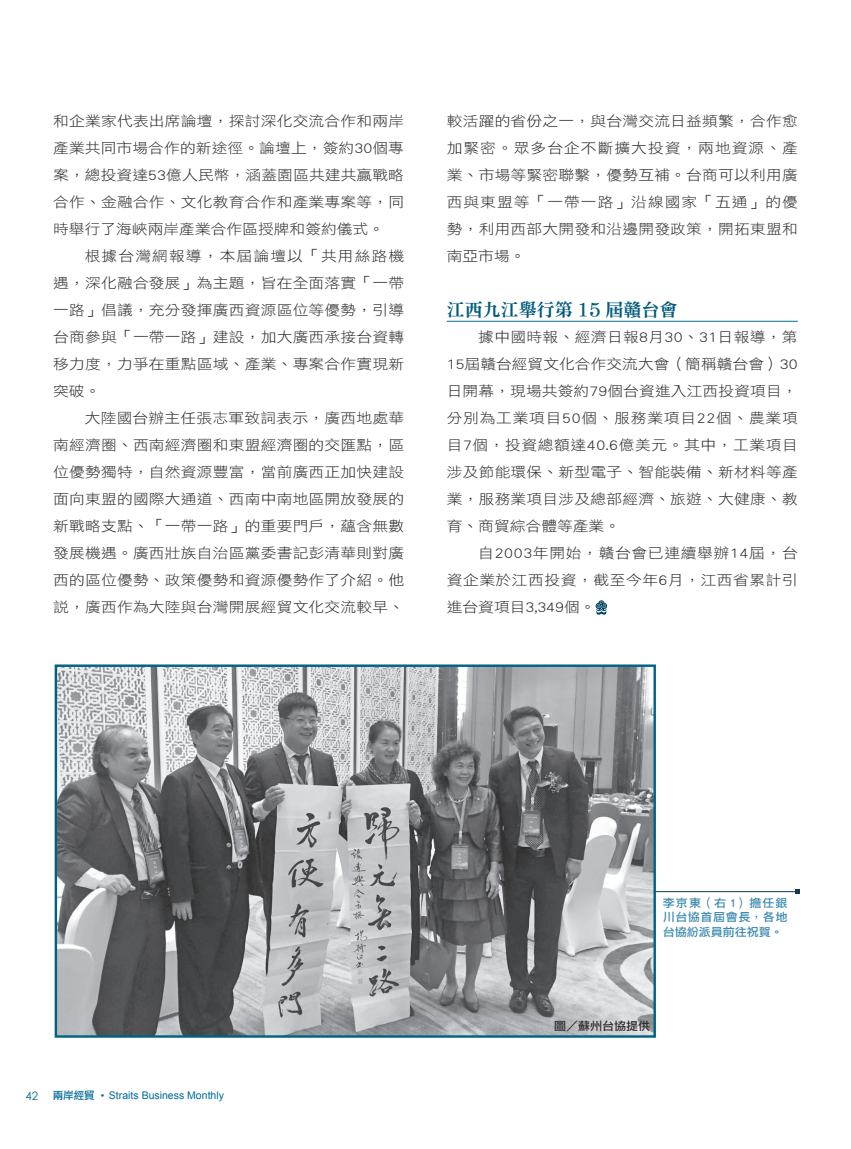
<style>
.page{position:relative;width:851px;height:1149px;background:#fff}
.page>*{position:absolute;margin:0;border:0;box-sizing:border-box;transform-origin:0 0}
.t1{font:18px "DFN Ming W9 WINP BF";color:#005b7a}
.t2{font:14.1px/27px "DF Li Hei Std W3";letter-spacing:.015em;color:#2a2828;text-align:justify;scale:1.11 1}
.t3{font:11.55px "Century Gothic";color:#006a96}
.t4{font:11.4px/14.4px "DF Li Hei Std W5";letter-spacing:.05em;color:#3a89ad;text-align:justify;scale:1.05 1}
.t5{font:11.4px "DF Li Hei Std W5";color:#2a2828;scale:1.05 1}
.t6{font:10.5px "Arial";color:#006a96}
.s1{font-family:"DF Li Hei Std W5"}
.s2{font-family:"Adobe Ming Std";font-weight:300}
</style>
<div class="page">
<hr style="left:517px;top:891px;width:280px;height:1px;background:#103c4f">
<svg style="left:795px;top:889px;width:5px;height:4px"></svg>
<hr style="left:446px;top:321px;width:351px;height:1px;background:#006a96">
<svg style="left:595px;top:600px;width:12px;height:15px"></svg>
<img style="left:58px;top:667px;width:594px;height:367px">
<div style="left:55px;top:664px;width:600px;height:373px;border:2px solid #006385"></div>
<p class="t2" style="left:53px;top:107px;width:318px">和企業家代表出席論壇，探討深化交流合作和兩岸產業共同市場合作的新途徑。論壇上，簽約30個專案，總投資達53億人民幣，涵蓋園區共建共贏戰略合作、金融合作、文化教育合作和產業專案等，同時舉行了海峽兩岸產業合作區授牌和簽約儀式。</p>
<p class="t2" style="left:53px;top:242px;width:318px;text-indent:32px">根據台灣網報導，本屆論壇以「共用絲路機遇，深化融合發展」為主題，旨在全面落實「一帶一路」倡議，充分發揮廣西資源區位等優勢，引導台商參與「一帶一路」建設，加大廣西承接台資轉移力度，力爭在重點區域、產業、專案合作實現新突破。</p>
<p class="t2" style="left:53px;top:404px;width:318px;text-indent:32px">大陸國台辦主任張志軍致詞表示，廣西地處華南經濟圈、西南經濟圈和東盟經濟圈的交匯點，區位優勢獨特，自然資源豐富，當前廣西正加快建設面向東盟的國際大通道、西南中南地區開放發展的新戰略支點、「一帶一路」的重要門戶，蘊含無數發展機遇。廣西壯族自治區黨委書記彭清華則對廣西的區位優勢、政策優勢和資源優勢作了介紹。他說，廣西作為大陸與台灣開展經貿文化交流較早、</p>
<p class="t2" style="left:446px;top:107px;width:318px">較活躍的省份之一，與台灣交流日益頻繁，合作愈加緊密。眾多台企不斷擴大投資，兩地資源、產業、市場等緊密聯繫，優勢互補。台商可以利用廣西與東盟等「一帶一路」沿線國家「五通」的優勢，利用西部大開發和沿邊開發政策，開拓東盟和南亞市場。</p>
<p class="t1" style="left:446px;top:301px;width:232px">江西九江舉行第 15 屆贛台會</p>
<p class="t2" style="left:446px;top:323px;width:318px;text-indent:32px">據中國時報、經濟日報8月30、31日報導，第15屆贛台經貿文化合作交流大會（簡稱贛台會）30日開幕，現場共簽約79個台資進入江西投資項目，分別為工業項目50個、服務業項目22個、農業項目7個，投資總額達40.6億美元。其中，工業項目涉及節能環保、新型電子、智能裝備、新材料等產業，服務業項目涉及總部經濟、旅遊、大健康、教育、商貿綜合體等產業。</p>
<p class="t2" style="left:446px;top:539px;width:318px;text-indent:32px">自2003年開始，贛台會已連續舉辦14屆，台資企業於江西投資，截至今年6月，江西省累計引進台資項目3,349個。</p>
<p class="t3" style="left:25px;top:1087px;width:14px">42</p>
<p class="t6" style="left:53px;top:1089px;width:173px"><span class="s1">兩岸經貿</span> <span class="s2">˙</span>Straits Business Monthly</p>
<p class="t4" style="left:662px;top:895px;width:120px">李京東（右 1）擔任銀川台協首屆會長，各地台協紛派員前往祝賀。</p>
<p class="t5" style="left:554px;top:1019px;width:93px">圖／蘇州台協提供</p>
</div>
